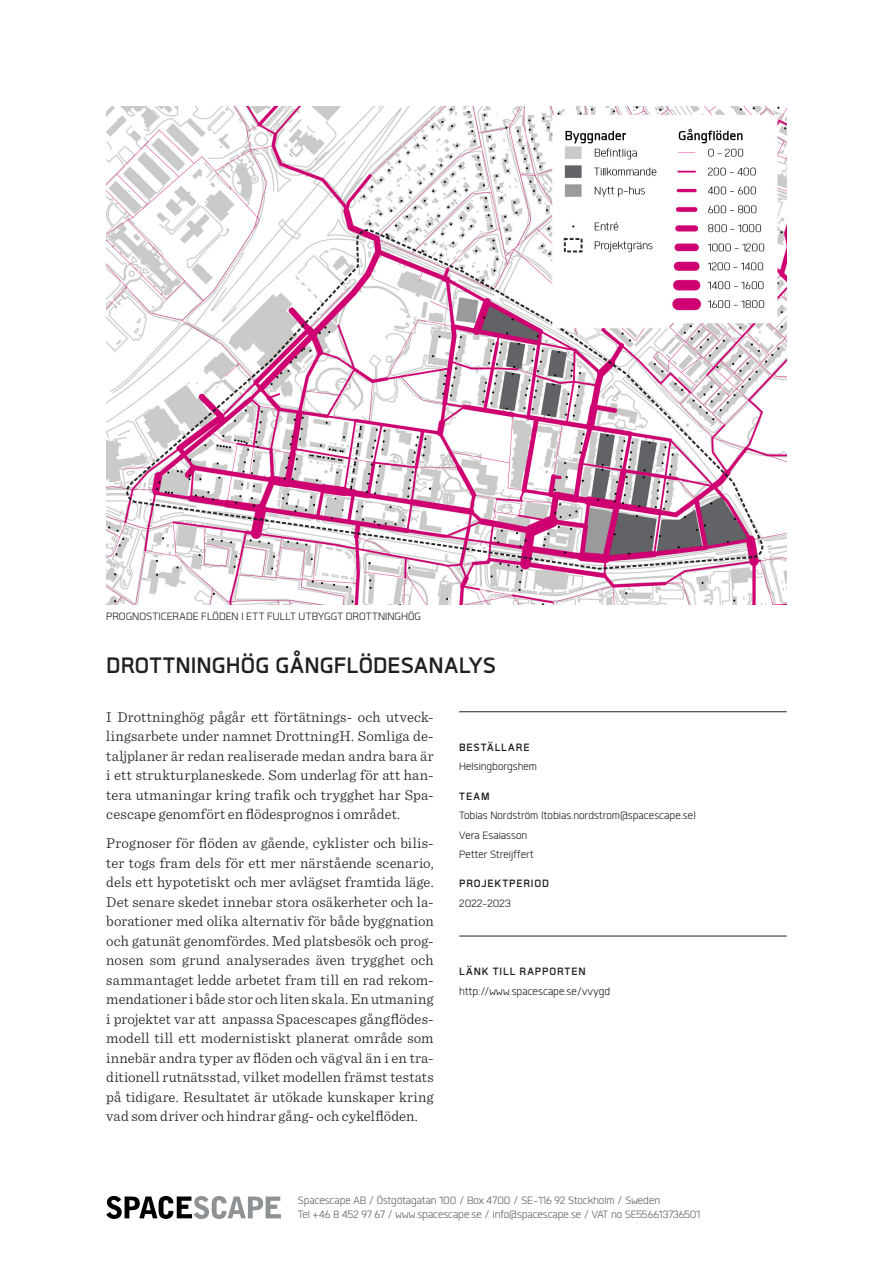
<style>
.page{position:relative;width:893px;height:1263px;background:#fff}
.page>*{position:absolute;margin:0;border:0;box-sizing:border-box;transform-origin:0 0}
.t1{font:30px "Gram.bold";letter-spacing:.01em;color:#231f20}
.Brödtext{font:300 15px/19.5px "Sentinel";letter-spacing:.01em;color:#231f20;text-align:justify}
.kontaktinfo{font:14.25px/14.2px "Gram.light";color:#616365}
.Fakta_brödtext{font:14.25px "Gram.light";letter-spacing:.005em;color:#231f20}
.Bildtext_brödtext{font:14.25px "Gram.light";letter-spacing:.01em;color:#231f20}
.Fakta_rubrik{font:14.25px "Gram.bold";letter-spacing:.065em;color:#231f20}
</style>
<div class="page">
<svg style="left:106px;top:1196px;width:175px;height:23px"></svg>
<img style="left:106px;top:106px;width:681px;height:499px">
<hr style="left:459px;top:711px;width:328px;height:1px;background:#231f20">
<hr style="left:459px;top:936px;width:328px;height:1px;background:#231f20">
<p class="Bildtext_brödtext" style="left:106px;top:609px;width:316px">PROGNOSTICERADE FLÖDEN I ETT FULLT UTBYGGT DROTTNINGHÖG</p>
<p class="t1" style="left:106px;top:650px;width:391px">DROTTNINGHÖG GÅNGFLÖDESANALYS</p>
<p class="Brödtext" style="left:106px;top:706px;width:329px">I Drottninghög pågår ett förtätnings- och utveck&shy;lingsarbete under namnet DrottningH. Somliga de&shy;taljplaner är redan realiserade medan andra bara är i ett strukturplaneskede. Som underlag för att han&shy;tera utmaningar kring trafik och trygghet har Spa&shy;cescape genomfört en flödesprognos i området.</p>
<p class="Brödtext" style="left:106px;top:832px;width:329px">Prognoser för flöden av gående, cyklister och bilis&shy;ter togs fram dels för ett mer närstående scenario, dels ett hypotetiskt och mer avlägset framtida läge.<br>Det senare skedet innebar stora osäkerheter och la&shy;borationer med olika alternativ för både byggnation och gatunät genomfördes. Med platsbesök och prog&shy;nosen som grund analyserades även trygghet och sammantaget ledde arbetet fram till en rad rekom&shy;mendationer i både stor och liten skala. En utmaning i projektet var att anpassa Spacescapes gångflödes&shy;modell till ett modernistiskt planerat område som innebär andra typer av flöden och vägval än i en tra&shy;ditionell rutnätsstad, vilket modellen främst testats på tidigare. Resultatet är utökade kunskaper kring vad som driver och hindrar gång- och cykelflöden.</p>
<p class="Fakta_rubrik" style="left:459px;top:740px;width:72px">BESTÄLLARE</p>
<p class="Fakta_brödtext" style="left:459px;top:760px;width:79px">Helsingborgshem</p>
<p class="Fakta_rubrik" style="left:459px;top:789px;width:32px">TEAM</p>
<p class="Fakta_brödtext" style="left:459px;top:809px;width:238px">Tobias Nordström (tobias.nordstrom@spacescape.se)</p>
<p class="Fakta_brödtext" style="left:459px;top:828px;width:69px">Vera Esaiasson</p>
<p class="Fakta_brödtext" style="left:459px;top:848px;width:76px">Petter Streijffert</p>
<p class="Fakta_rubrik" style="left:459px;top:877px;width:91px">PROJEKTPERIOD</p>
<p class="Fakta_brödtext" style="left:459px;top:896px;width:53px">2022-2023</p>
<p class="Fakta_rubrik" style="left:459px;top:964px;width:128px">LÄNK TILL RAPPORTEN</p>
<p class="Fakta_brödtext" style="left:459px;top:984px;width:153px">http://www.spacescape.se/vvygd</p>
<p class="kontaktinfo" style="left:298px;top:1193px;width:404px">Spacescape AB / Östgötagatan 100 / Box 4700 / SE-116 92 Stockholm / Sweden<br>Tel +46 8 452 97 67 / www.spacescape.se / info@spacescape.se / VAT no SE556613736501</p>
</div>
